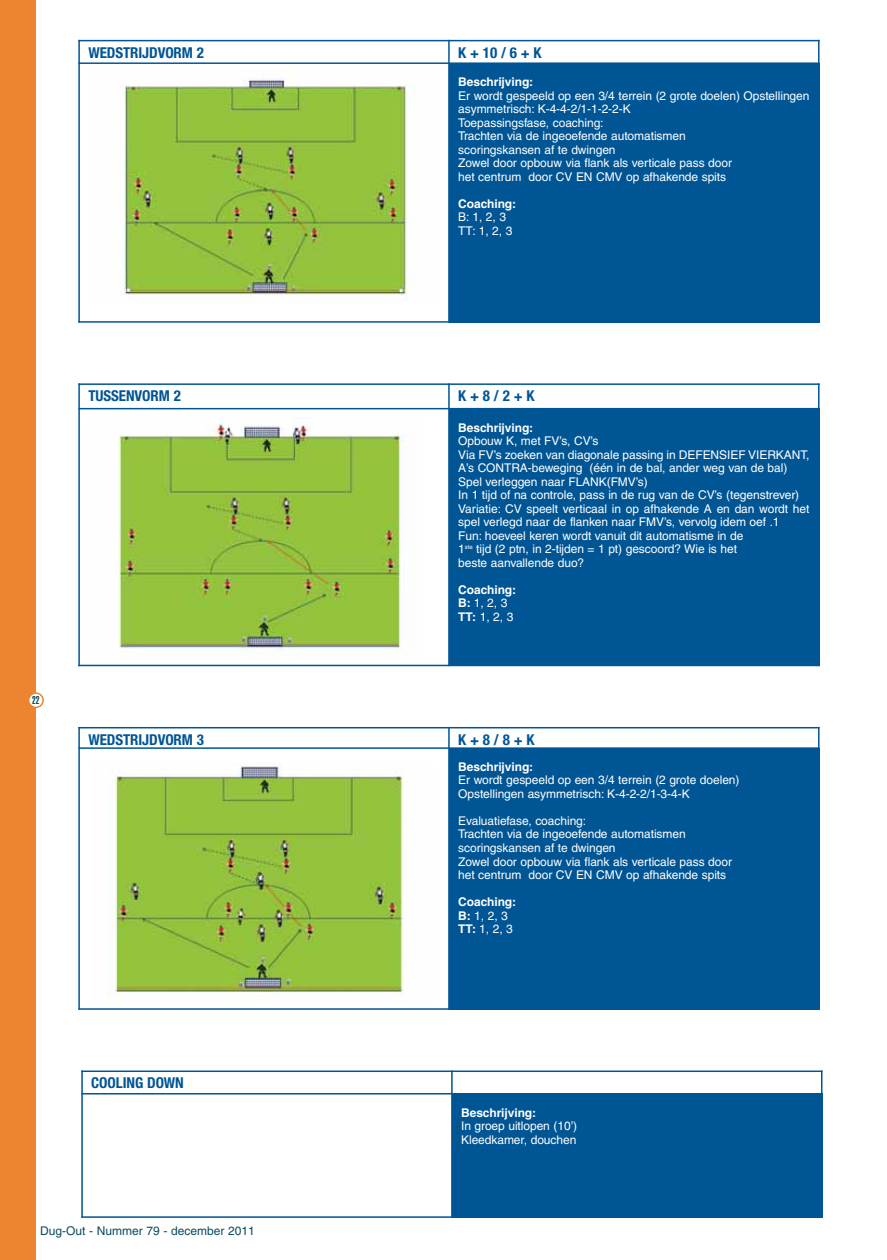
<style>
.page{position:relative;width:887px;height:1260px;background:#fff}
.page>*{position:absolute;margin:0;border:0;box-sizing:border-box;transform-origin:0 0}
.t1{font:700 condensed 15px "Helvetica Neue";letter-spacing:-.005em;color:#005595}
.t2{font:12px/13.5px "Helvetica";letter-spacing:-.005em;color:#fff}
.t3{font:700 12px/13.5px "Helvetica";letter-spacing:-.005em;color:#fff}
.t4{font:12px "Helvetica";color:#0b4c5f}
.t5{font:900 extra-condensed 11.25px "Helvetica";color:#0b4c5f}
.s1{font-weight:400}
</style>
<div class="page">
<div style="left:0;top:0;width:36px;height:1260px;background:#ec8430"></div>
<svg style="left:29px;top:692px;width:15px;height:16px"></svg>
<div style="left:449px;top:63px;width:371px;height:260px;background:#005595"></div>
<hr style="left:78px;top:40px;width:2px;height:283px;background:#005595">
<hr style="left:448px;top:40px;width:2px;height:283px;background:#005595">
<hr style="left:818px;top:40px;width:2px;height:283px;background:#005595">
<hr style="left:78px;top:40px;width:742px;height:1px;background:#005595">
<hr style="left:78px;top:62px;width:742px;height:2px;background:#005595">
<hr style="left:78px;top:321px;width:742px;height:2px;background:#005595">
<img style="left:122px;top:69px;width:294px;height:226px">
<div style="left:449px;top:409px;width:371px;height:257px;background:#005595"></div>
<hr style="left:78px;top:383px;width:2px;height:283px;background:#005595">
<hr style="left:448px;top:383px;width:2px;height:283px;background:#005595">
<hr style="left:818px;top:383px;width:2px;height:283px;background:#005595">
<hr style="left:78px;top:383px;width:742px;height:2px;background:#005595">
<hr style="left:78px;top:408px;width:742px;height:1px;background:#005595">
<hr style="left:78px;top:665px;width:742px;height:1px;background:#005595">
<img style="left:118px;top:418px;width:294px;height:238px">
<div style="left:449px;top:748px;width:371px;height:262px;background:#005595"></div>
<hr style="left:78px;top:727px;width:2px;height:283px;background:#005595">
<hr style="left:448px;top:727px;width:2px;height:283px;background:#005595">
<hr style="left:818px;top:727px;width:2px;height:283px;background:#005595">
<hr style="left:78px;top:727px;width:742px;height:1px;background:#005595">
<hr style="left:78px;top:747px;width:742px;height:2px;background:#005595">
<hr style="left:78px;top:1008px;width:742px;height:2px;background:#005595">
<img style="left:108px;top:762px;width:296px;height:236px">
<div style="left:452px;top:1094px;width:370px;height:124px;background:#005595"></div>
<hr style="left:81px;top:1070px;width:2px;height:148px;background:#005595">
<hr style="left:451px;top:1070px;width:2px;height:148px;background:#005595">
<hr style="left:821px;top:1070px;width:1px;height:148px;background:#005595">
<hr style="left:81px;top:1070px;width:741px;height:2px;background:#005595">
<hr style="left:81px;top:1093px;width:741px;height:1px;background:#005595">
<hr style="left:81px;top:1216px;width:741px;height:2px;background:#005595">
<p class="t1" style="left:88px;top:47px;width:117px">WEDSTRIJDVORM 2</p>
<p class="t1" style="left:458px;top:47px;width:85px">K + 10 / 6 + K</p>
<p class="t3" style="left:458px;top:76px;width:77px">Beschrijving:</p>
<p class="t2" style="left:458px;top:90px;width:353px">Er wordt gespeeld op een 3/4 terrein (2 grote doelen) Opstellingen asymmetrisch: K-4-4-2/1-1-2-2-K<br>Toepassingsfase, coaching:<br>Trachten via de ingeoefende automatismen<br>scoringskansen af te dwingen<br>Zowel door opbouw via flank als verticale pass door<br>het centrum door CV EN CMV op afhakende spits</p>
<p class="t3" style="left:458px;top:198px;width:60px">Coaching:</p>
<p class="t2" style="left:458px;top:211px;width:56px">B: 1, 2, 3<br>TT: 1, 2, 3</p>
<p class="t5" style="left:32px;top:696px;width:9px">22</p>
<p class="t1" style="left:88px;top:390px;width:94px">TUSSENVORM 2</p>
<p class="t1" style="left:458px;top:390px;width:78px">K + 8 / 2 + K</p>
<p class="t3" style="left:458px;top:422px;width:77px">Beschrijving:</p>
<p class="t2" style="left:458px;top:435px;width:353px">Opbouw K, met FV’s, CV’s<br>Via FV’s zoeken van diagonale passing in DEFENSIEF VIERKANT, A’s CONTRA-beweging (één in de bal, ander weg van de bal)<br>Spel verleggen naar FLANK(FMV’s)<br>In 1 tijd of na controle, pass in de rug van de CV’s (tegenstrever)<br>Variatie: CV speelt verticaal in op afhakende A en dan wordt het spel verlegd naar de flanken naar FMV’s, vervolg idem oef .1<br>Fun: hoeveel keren wordt vanuit dit automatisme in de<br>1<sup>ste</sup> tijd (2 ptn, in 2-tijden = 1 pt) gescoord? Wie is het<br>beste aanvallende duo?</p>
<p class="t3" style="left:458px;top:584px;width:59px">Coaching:<br>B: <span class="s1">1, 2, 3<br></span>TT: <span class="s1">1, 2, 3</span></p>
<p class="t1" style="left:88px;top:734px;width:117px">WEDSTRIJDVORM 3</p>
<p class="t1" style="left:458px;top:734px;width:78px">K + 8 / 8 + K</p>
<p class="t3" style="left:458px;top:761px;width:77px">Beschrijving:</p>
<p class="t2" style="left:458px;top:775px;width:283px">Er wordt gespeeld op een 3/4 terrein (2 grote doelen)<br>Opstellingen asymmetrisch: K-4-2-2/1-3-4-K</p>
<p class="t2" style="left:458px;top:815px;width:275px">Evaluatiefase, coaching:<br>Trachten via de ingeoefende automatismen scoringskansen af te dwingen<br>Zowel door opbouw via flank als verticale pass door het centrum door CV EN CMV op afhakende spits</p>
<p class="t3" style="left:458px;top:896px;width:60px">Coaching:<br>B: <span class="s1">1, 2, 3<br></span>TT: <span class="s1">1, 2, 3</span></p>
<p class="t1" style="left:91px;top:1077px;width:94px">COOLING DOWN</p>
<p class="t3" style="left:461px;top:1107px;width:77px">Beschrijving:</p>
<p class="t2" style="left:461px;top:1120px;width:118px">In groep uitlopen (10’)<br>Kleedkamer, douchen</p>
<p class="t4" style="left:40px;top:1226px;width:216px">Dug-Out - Nummer 79 - december 2011</p>
</div>
